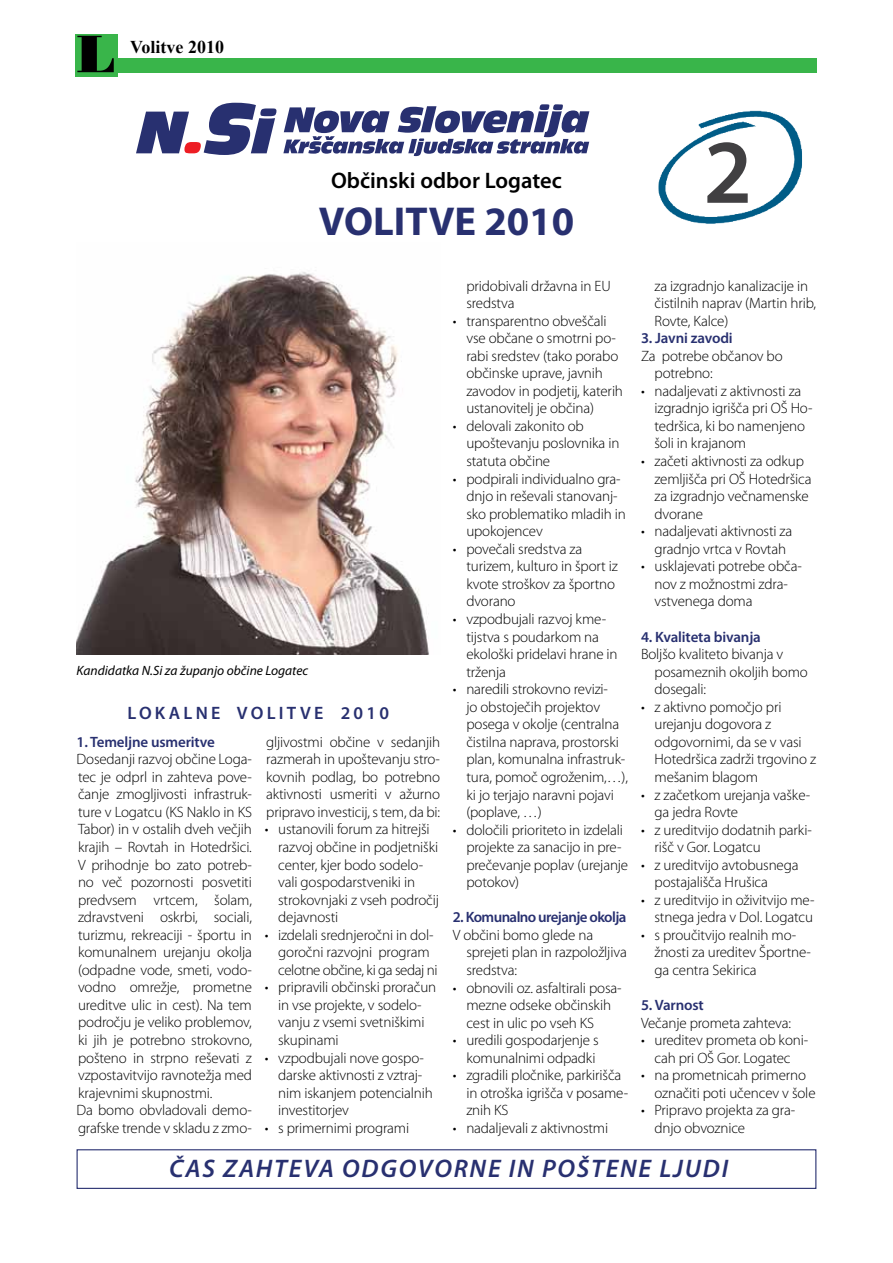
<style>
.page{position:relative;width:893px;height:1263px;background:#fff}
.page>*{position:absolute;margin:0;border:0;box-sizing:border-box;transform-origin:0 0}
.t1{font:600 91.5px "Myriad Pro";color:#414042}
.t2{font:52.5px "Poster Bodoni BT";color:#000}
.t3{font:700 40.5px "Myriad Pro";color:#283070}
.t4{font:italic 600 25.5px "Myriad Pro";letter-spacing:.07em;color:#283070}
.t5{font:600 22.5px "Myriad Pro";color:#000}
.t6{font:600 18px "Myriad Pro";letter-spacing:.18em;color:#283070}
.t7{font:700 18px "Times New Roman";color:#000}
.t8{font:300 15px/17.5px "Myriad Pro";letter-spacing:-.01em;color:#000}
.t9{font:600 15px "Myriad Pro";letter-spacing:-.01em;color:#283070}
.t10{font:600 15px "Myriad Pro";letter-spacing:-.04em;color:#283070}
.t11{font:italic 13.5px "Myriad Pro";color:#000}
</style>
<div class="page">
<div style="left:75px;top:34px;width:42px;height:43px;background:#39b54a"></div>
<div style="left:117px;top:58px;width:699px;height:14px;background:#39b54a"></div>
<svg style="left:283px;top:104px;width:306px;height:52px"></svg>
<svg style="left:136px;top:103px;width:140px;height:52px"></svg>
<img style="left:77px;top:272px;width:352px;height:382px">
<div style="left:77px;top:1149px;width:739px;height:40px;border:1px solid #283070"></div>
<img style="left:658px;top:110px;width:144px;height:114px">
<h2 class="t2" style="left:76px;top:22px;width:40px">L</h2>
<p class="t7" style="left:130px;top:34px;width:95px">Volitve 2010</p>
<h3 class="t5" style="left:331px;top:167px;width:232px">Občinski odbor Logatec</h3>
<h3 class="t3" style="left:319px;top:194px;width:257px">VOLITVE 2010</h3>
<h1 class="t1" style="left:703px;top:114px;width:51px">2</h1>
<p class="t8" style="left:466px;top:277px;width:146px">pridobivali državna in EU sredstva</p>
<p class="t8" style="left:466px;top:312px;width:158px;text-indent:-14px">• transparentno obveščali vse občane o smotrni po&shy;rabi sredstev (tako porabo občinske uprave, javnih zavodov in podjetij, katerih ustanovitelj je občina)</p>
<p class="t8" style="left:466px;top:417px;width:155px;text-indent:-14px">• delovali zakonito ob upoštevanju poslovnika in statuta občine</p>
<p class="t8" style="left:466px;top:470px;width:161px;text-indent:-14px">• podpirali individualno gra&shy;dnjo in reševali stanovanj&shy;sko problematiko mladih in upokojencev</p>
<p class="t8" style="left:466px;top:540px;width:153px;text-indent:-14px">• povečali sredstva za turizem, kulturo in šport iz kvote stroškov za športno dvorano</p>
<p class="t8" style="left:466px;top:610px;width:153px;text-indent:-14px">• vzpodbujali razvoj kme&shy;tijstva s poudarkom na ekološki pridelavi hrane in trženja</p>
<p class="t8" style="left:466px;top:681px;width:163px;text-indent:-14px">• naredili strokovno revizi-<br>jo obstoječih projektov posega v okolje (centralna čistilna naprava, prostorski plan, komunalna infrastruk&shy;tura, pomoč ogroženim,…), ki jo terjajo naravni pojavi (poplave, …)</p>
<p class="t8" style="left:466px;top:821px;width:163px;text-indent:-14px">• določili prioriteto in izdelali projekte za sanacijo in pre&shy;prečevanje poplav (urejanje potokov)</p>
<p class="t10" style="left:453px;top:908px;width:175px">2. Komunalno urejanje okolja</p>
<p class="t8" style="left:466px;top:926px;width:162px;text-indent:-14px">V občini bomo glede na sprejeti plan in razpoložljiva sredstva:</p>
<p class="t8" style="left:466px;top:979px;width:157px;text-indent:-14px">• obnovili oz. asfaltirali posa&shy;mezne odseke občinskih cest in ulic po vseh KS</p>
<p class="t8" style="left:453px;top:1032px;width:147px;text-align:right">• uredili gospodarjenje s komunalnimi odpadki</p>
<p class="t8" style="left:466px;top:1067px;width:163px;text-indent:-14px">• zgradili pločnike, parkirišča in otroška igrišča v posame&shy;znih KS</p>
<p class="t8" style="left:453px;top:1119px;width:157px">• nadaljevali z aktivnostmi</p>
<p class="t8" style="left:654px;top:277px;width:163px">za izgradnjo kanalizacije in čistilnih naprav (Martin hrib,<br>Rovte, Kalce)</p>
<p class="t9" style="left:641px;top:329px;width:93px">3. Javni zavodi</p>
<p class="t8" style="left:654px;top:347px;width:130px;text-indent:-14px">Za potrebe občanov bo potrebno:</p>
<p class="t8" style="left:654px;top:382px;width:159px;text-indent:-14px">• nadaljevati z aktivnosti za izgradnjo igrišča pri OŠ Ho&shy;tedršica, ki bo namenjeno šoli in krajanom</p>
<p class="t8" style="left:654px;top:452px;width:159px;text-indent:-14px">• začeti aktivnosti za odkup zemljišča pri OŠ Hotedršica za izgradnjo večnamenske dvorane</p>
<p class="t8" style="left:641px;top:523px;width:153px;text-align:center">• nadaljevati aktivnosti za gradnjo vrtca v Rovtah</p>
<p class="t8" style="left:654px;top:558px;width:149px;text-indent:-14px">• usklajevati potrebe obča&shy;nov z možnostmi zdra&shy;vstvenega doma</p>
<p class="t9" style="left:641px;top:627px;width:121px">4. Kvaliteta bivanja</p>
<p class="t8" style="left:654px;top:645px;width:155px;text-indent:-14px">Boljšo kvaliteto bivanja v posameznih okoljih bomo dosegali:</p>
<p class="t8" style="left:654px;top:698px;width:163px;text-indent:-14px">• z aktivno pomočjo pri urejanju dogovora z odgovornimi, da se v vasi<br>Hotedršica zadrži trgovino z mešanim blagom</p>
<p class="t8" style="left:654px;top:786px;width:157px;text-indent:-14px">• z začetkom urejanja vaške&shy;ga jedra Rovte</p>
<p class="t8" style="left:654px;top:821px;width:159px;text-indent:-14px">• z ureditvijo dodatnih parki&shy;rišč v Gor. Logatcu</p>
<p class="t8" style="left:654px;top:856px;width:146px;text-indent:-14px">• z ureditvijo avtobusnega postajališča Hrušica</p>
<p class="t8" style="left:641px;top:891px;width:175px;text-align:right">• z ureditvijo in oživitvijo me&shy;stnega jedra v Dol. Logatcu</p>
<p class="t8" style="left:654px;top:926px;width:158px;text-indent:-14px">• s proučitvijo realnih mo&shy;žnosti za ureditev Športne&shy;ga centra Sekirica</p>
<p class="t9" style="left:641px;top:995px;width:64px">5. Varnost</p>
<p class="t8" style="left:641px;top:1014px;width:152px">Večanje prometa zahteva:</p>
<p class="t8" style="left:641px;top:1032px;width:169px;text-align:center">• ureditev prometa ob koni&shy;cah pri OŠ Gor. Logatec</p>
<p class="t8" style="left:654px;top:1067px;width:163px;text-indent:-14px">• na prometnicah primerno označiti poti učencev v šole</p>
<p class="t8" style="left:654px;top:1102px;width:142px;text-indent:-14px">• Pripravo projekta za gra&shy;dnjo obvoznice</p>
<p class="t11" style="left:77px;top:662px;width:233px">Kandidatka N.Si za županjo občine Logatec</p>
<p class="t6" style="left:128px;top:702px;width:263px">LOKALNE VOLITVE 2010</p>
<p class="t8" style="left:266px;top:733px;width:175px;text-align:justify">gljivostmi občine v sedanjih razmerah in upoštevanju stro&shy;kovnih podlag, bo potrebno aktivnosti usmeriti v ažurno pripravo investicij, s tem, da bi:</p>
<p class="t8" style="left:278px;top:821px;width:162px;text-indent:-14px">• ustanovili forum za hitrejši razvoj občine in podjetniški center, kjer bodo sodelo&shy;vali gospodarstveniki in strokovnjaki z vseh področij dejavnosti</p>
<p class="t8" style="left:278px;top:926px;width:161px;text-indent:-14px">• izdelali srednjeročni in dol&shy;goročni razvojni program celotne občine, ki ga sedaj ni</p>
<p class="t8" style="left:278px;top:979px;width:160px;text-indent:-14px">• pripravili občinski proračun in vse projekte, v sodelo&shy;vanju z vsemi svetniškimi skupinami</p>
<p class="t8" style="left:278px;top:1049px;width:156px;text-indent:-14px">• vzpodbujali nove gospo&shy;darske aktivnosti z vztraj&shy;nim iskanjem potencialnih investitorjev</p>
<p class="t8" style="left:265px;top:1119px;width:146px">• s primernimi programi</p>
<p class="t9" style="left:77px;top:732px;width:140px">1. Temeljne usmeritve</p>
<p class="t8" style="left:77px;top:751px;width:177px">Dosedanji razvoj občine Loga&shy;tec je odprl in zahteva pove&shy;čanje zmogljivosti infrastruk&shy;ture v Logatcu (KS Naklo in KS<br>Tabor) in v ostalih dveh večjih krajih – Rovtah in Hotedršici.<br>V prihodnje bo zato potreb&shy;no več pozornosti posvetiti predvsem vrtcem, šolam, zdravstveni oskrbi, sociali, turizmu, rekreaciji - športu in komunalnem urejanju okolja (odpadne vode, smeti, vodo&shy;vodno omrežje, prometne ureditve ulic in cest). Na tem področju je veliko problemov, ki jih je potrebno strokovno, pošteno in strpno reševati z vzpostavitvijo ravnotežja med krajevnimi skupnostmi.<br>Da bomo obvladovali demo&shy;grafske trende v skladu z zmo-</p>
<h3 class="t4" style="left:169px;top:1152px;width:561px">ČAS ZAHTEVA ODGOVORNE IN POŠTENE LJUDI</h3>
</div>
